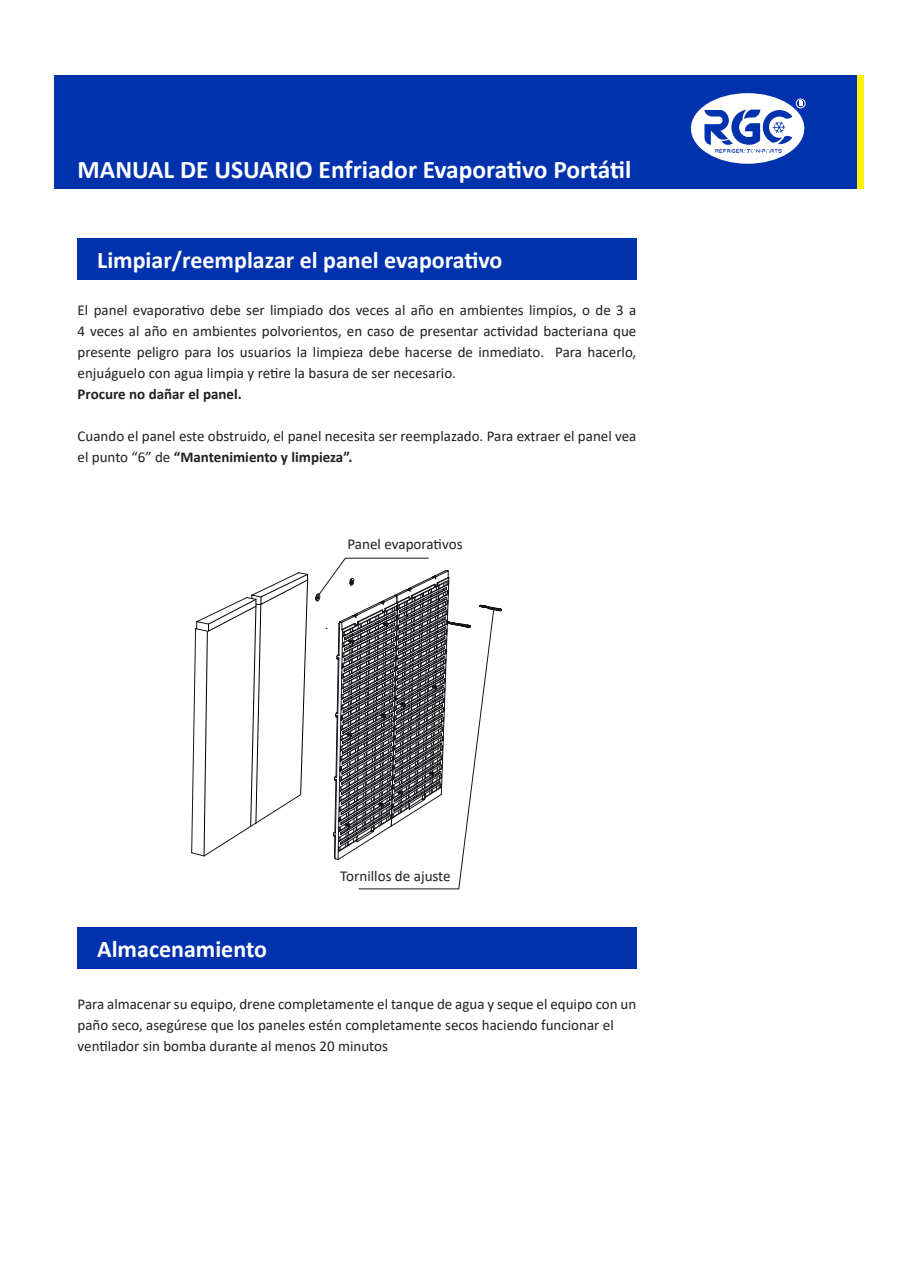
<style>
.page{position:relative;width:918px;height:1276px;background:#fff}
.page>*{position:absolute;margin:0;border:0;box-sizing:border-box;transform-origin:0 0}
.t1{font:700 25.5px "Calibri";color:#fff}
.t2{font:700 24px "Calibri";color:#fff}
.t3{font:15.15px "Calibri";color:#231f20}
.t4{font:15px/21px "Calibri";color:#231f20;text-align:justify}
.t5{font:700 15px "Calibri";color:#231f20}
.s1{font-weight:700}
</style>
<div class="page">
<div style="left:857px;top:75px;width:7px;height:114px;background:#fff101"></div>
<div style="left:54px;top:75px;width:803px;height:114px;background:#0032ad"></div>
<svg style="left:691px;top:93px;width:115px;height:71px"></svg>
<div style="left:77px;top:238px;width:559px;height:42px;background:#0032ad"></div>
<div style="left:77px;top:927px;width:559px;height:42px;background:#0032ad"></div>
<svg style="left:337px;top:557px;width:126px;height:332px"></svg>
<svg style="left:315px;top:569px;width:187px;height:291px"></svg>
<svg style="left:191px;top:572px;width:118px;height:285px"></svg>
<p class="t1" style="left:78px;top:152px;width:555px">MANUAL DE USUARIO Enfriador Evaporativo Portátil</p>
<p class="t2" style="left:97px;top:243px;width:407px">Limpiar/reemplazar el panel evaporativo</p>
<p class="t4" style="left:78px;top:299px;width:560px">El panel evaporativo debe ser limpiado dos veces al año en ambientes limpios, o de 3 a 4 veces al año en ambientes polvorientos, en caso de presentar actividad bacteriana que presente peligro para los usuarios la limpieza debe hacerse de inmediato. Para hacerlo, enjuáguelo con agua limpia y retire la basura de ser necesario.</p>
<p class="t5" style="left:78px;top:384px;width:166px">Procure no dañar el panel.</p>
<p class="t4" style="left:78px;top:425px;width:560px">Cuando el panel este obstruido, el panel necesita ser reemplazado. Para extraer el panel vea el punto “6” de <span class="s1">“Mantenimiento y limpieza”.</span></p>
<p class="t3" style="left:347px;top:533px;width:117px">Panel evaporativos</p>
<p class="t2" style="left:97px;top:932px;width:171px">Almacenamiento</p>
<p class="t3" style="left:340px;top:865px;width:112px">Tornillos de ajuste</p>
<p class="t4" style="left:78px;top:993px;width:560px">Para almacenar su equipo, drene completamente el tanque de agua y seque el equipo con un</p>
<p class="t4" style="left:78px;top:1014px;width:538px">paño seco, asegúrese que los paneles estén completamente secos haciendo funcionar el</p>
<p class="t4" style="left:78px;top:1035px;width:312px">ventilador sin bomba durante al menos 20 minutos</p>
</div>
